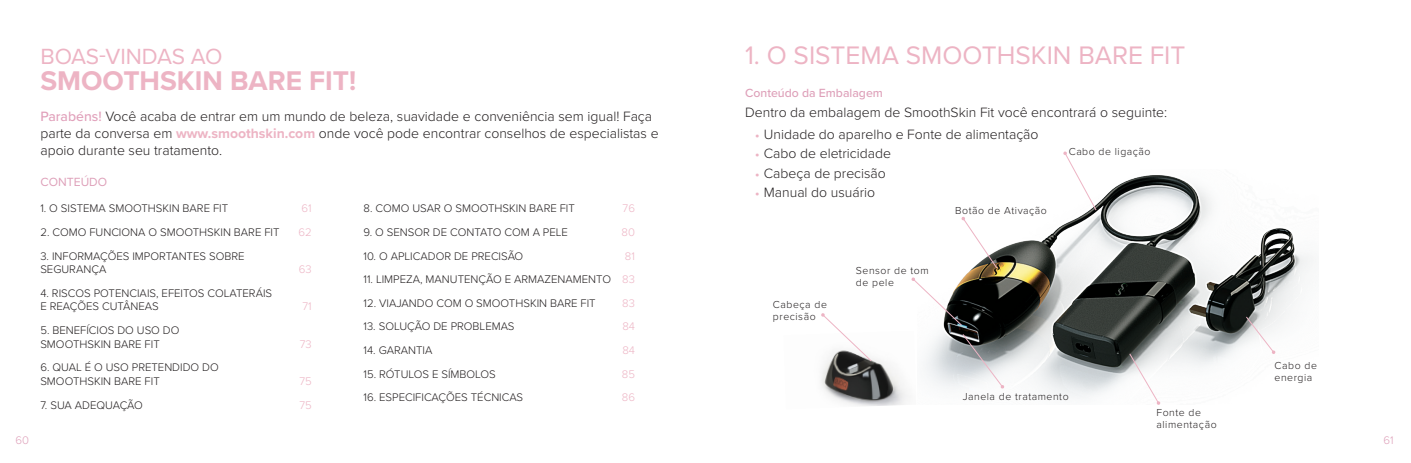
<style>
.page{position:relative;width:1411px;height:463px;background:#fff}
.page>*{position:absolute;margin:0;border:0;box-sizing:border-box;transform-origin:0 0}
.t1{font:700 28px "Proxima Nova";color:#edb4c4}
.t2{font:26.25px "Proxima Nova";color:#edb4c4}
.t3{font:22.75px "Proxima Nova";letter-spacing:-.015em;color:#edb4c4}
.Warning{font:300 14px/16.8px "Proxima Nova";color:#231f20}
.Body_copy{font:300 14px "Proxima Nova";color:#231f20}
.Warning-2{font:500 12.25px "Proxima Nova";color:#dea0b9}
.Warning-3{font:12.25px "Proxima Nova";color:#dea0b9}
.t4{font:300 11.38px/13.7px "Proxima Nova";color:#231f20}
.t5{font:300 11.38px "Proxima Nova";color:#edb4c4}
.t6{font:300 11.38px "Proxima Nova";color:#dea0b9}
.Body_Copy_5pt{font:300 10.5px/12.6px "Proxima Nova";letter-spacing:.05em;color:#231f20}
.s1{font-weight:500;color:#e1a1bb}
.s2{font-weight:700;color:#edb4c4}
.s3{color:#edb4c4}
.s4{font-weight:700;font-size:12.25px;color:#edb4c4}
</style>
<div class="page">
<img style="left:821px;top:358px;width:87px;height:48px">
<svg style="left:821px;top:313px;width:51px;height:49px"></svg>
<img style="left:925px;top:175px;width:388px;height:229px">
<svg style="left:961px;top:333px;width:43px;height:55px"></svg>
<svg style="left:911px;top:277px;width:51px;height:49px"></svg>
<svg style="left:961px;top:216px;width:37px;height:53px"></svg>
<svg style="left:1063px;top:151px;width:34px;height:60px"></svg>
<svg style="left:1128px;top:352px;width:32px;height:53px"></svg>
<svg style="left:1244px;top:315px;width:31px;height:39px"></svg>
<p class="t3" style="left:40px;top:39px;width:183px">BOAS-VINDAS AO</p>
<p class="t1" style="left:40px;top:60px;width:317px">SMOOTHSKIN BARE FIT!</p>
<p class="Warning" style="left:40px;top:107px;width:619px"><span class="s1">Parabéns!</span> Você acaba de entrar em um mundo de beleza, suavidade e conveniência sem igual! Faça parte da conversa em <span class="s2">www.smoothskin.com</span> onde você pode encontrar conselhos de especialistas e apoio durante seu tratamento.</p>
<p class="Warning-3" style="left:40px;top:173px;width:68px">CONTEÚDO</p>
<p class="t4" style="left:40px;top:201px;width:189px">1. O SISTEMA SMOOTHSKIN BARE FIT</p>
<p class="t5" style="left:301px;top:200px;width:12px">61</p>
<p class="t4" style="left:40px;top:224px;width:241px">2. COMO FUNCIONA O SMOOTHSKIN BARE FIT</p>
<p class="t5" style="left:298px;top:223px;width:15px">62</p>
<p class="t4" style="left:40px;top:248px;width:206px">3. INFORMAÇÕES IMPORTANTES SOBRE<br>SEGURANÇA</p>
<p class="t5" style="left:299px;top:261px;width:14px">63</p>
<p class="t4" style="left:40px;top:285px;width:233px">4. RISCOS POTENCIAIS, EFEITOS COLATERÁIS<br>E REAÇÕES CUTÂNEAS</p>
<p class="t4" style="left:40px;top:322px;width:141px">5. BENEFÍCIOS DO USO DO<br>SMOOTHSKIN BARE FIT</p>
<p class="t4" style="left:40px;top:360px;width:180px">6. QUAL É O USO PRETENDIDO DO<br>SMOOTHSKIN BARE FIT</p>
<p class="t5" style="left:302px;top:298px;width:11px">71</p>
<p class="t5" style="left:300px;top:335px;width:13px">73</p>
<p class="t5" style="left:299px;top:372px;width:14px">75</p>
<p class="t4" style="left:40px;top:397px;width:104px">7. SUA ADEQUAÇÃO</p>
<p class="t5" style="left:299px;top:396px;width:14px">75</p>
<p class="t4" style="left:363px;top:201px;width:213px">8. COMO USAR O SMOOTHSKIN BARE FIT</p>
<p class="t5" style="left:622px;top:200px;width:14px">76</p>
<p class="t4" style="left:363px;top:224px;width:206px">9. O SENSOR DE CONTATO COM A PELE</p>
<p class="t5" style="left:621px;top:223px;width:15px">80</p>
<p class="t4" style="left:363px;top:248px;width:161px">10. O APLICADOR DE PRECISÃO</p>
<p class="t5" style="left:625px;top:247px;width:11px">81</p>
<p class="t4" style="left:363px;top:272px;width:273px">11. LIMPEZA, MANUTENÇÃO E ARMAZENAMENTO <span class="s3">83</span></p>
<p class="t4" style="left:363px;top:295px;width:234px">12. VIAJANDO COM O SMOOTHSKIN BARE FIT</p>
<p class="t5" style="left:622px;top:294px;width:14px">83</p>
<p class="t4" style="left:363px;top:319px;width:152px">13. SOLUÇÃO DE PROBLEMAS</p>
<p class="t5" style="left:622px;top:318px;width:14px">84</p>
<p class="t4" style="left:363px;top:342px;width:70px">14. GARANTIA</p>
<p class="t5" style="left:622px;top:341px;width:14px">84</p>
<p class="t4" style="left:363px;top:366px;width:134px">15. RÓTULOS E SÍMBOLOS</p>
<p class="t5" style="left:622px;top:365px;width:15px">85</p>
<p class="t4" style="left:363px;top:389px;width:161px">16. ESPECIFICAÇÕES TÉCNICAS</p>
<p class="t5" style="left:621px;top:388px;width:15px">86</p>
<p class="t2" style="left:745px;top:35px;width:442px">1. O SISTEMA SMOOTHSKIN BARE FIT</p>
<p class="Warning-2" style="left:745px;top:84px;width:139px">Conteúdo da Embalagem</p>
<p class="Body_copy" style="left:745px;top:102px;width:423px">Dentro da embalagem de SmoothSkin Fit você encontrará o seguinte:</p>
<p class="Warning" style="left:755px;top:125px;width:285px"><span class="s4">•</span> Unidade do aparelho e Fonte de alimentação</p>
<p class="Warning" style="left:755px;top:144px;width:137px"><span class="s4">•</span> Cabo de eletricidade</p>
<p class="Warning" style="left:755px;top:164px;width:132px"><span class="s4">•</span> Cabeça de precisão</p>
<p class="Warning" style="left:755px;top:183px;width:122px"><span class="s4">•</span> Manual do usuário</p>
<p class="Body_Copy_5pt" style="left:1068px;top:145px;width:83px">Cabo de ligação</p>
<p class="Body_Copy_5pt" style="left:773px;top:297px;width:56px">Cabeça de precisão</p>
<p class="Body_Copy_5pt" style="left:855px;top:263px;width:74px">Sensor de tom de pele</p>
<p class="Body_Copy_5pt" style="left:955px;top:203px;width:93px">Botão de Ativação</p>
<p class="Body_Copy_5pt" style="left:962px;top:389px;width:107px">Janela de tratamento</p>
<p class="Body_Copy_5pt" style="left:1156px;top:405px;width:62px">Fonte de alimentação</p>
<p class="Body_Copy_5pt" style="left:1274px;top:358px;width:44px">Cabo de energia</p>
<p class="t6" style="left:15px;top:431px;width:15px">60</p>
<p class="t6" style="left:1383px;top:431px;width:12px">61</p>
</div>
